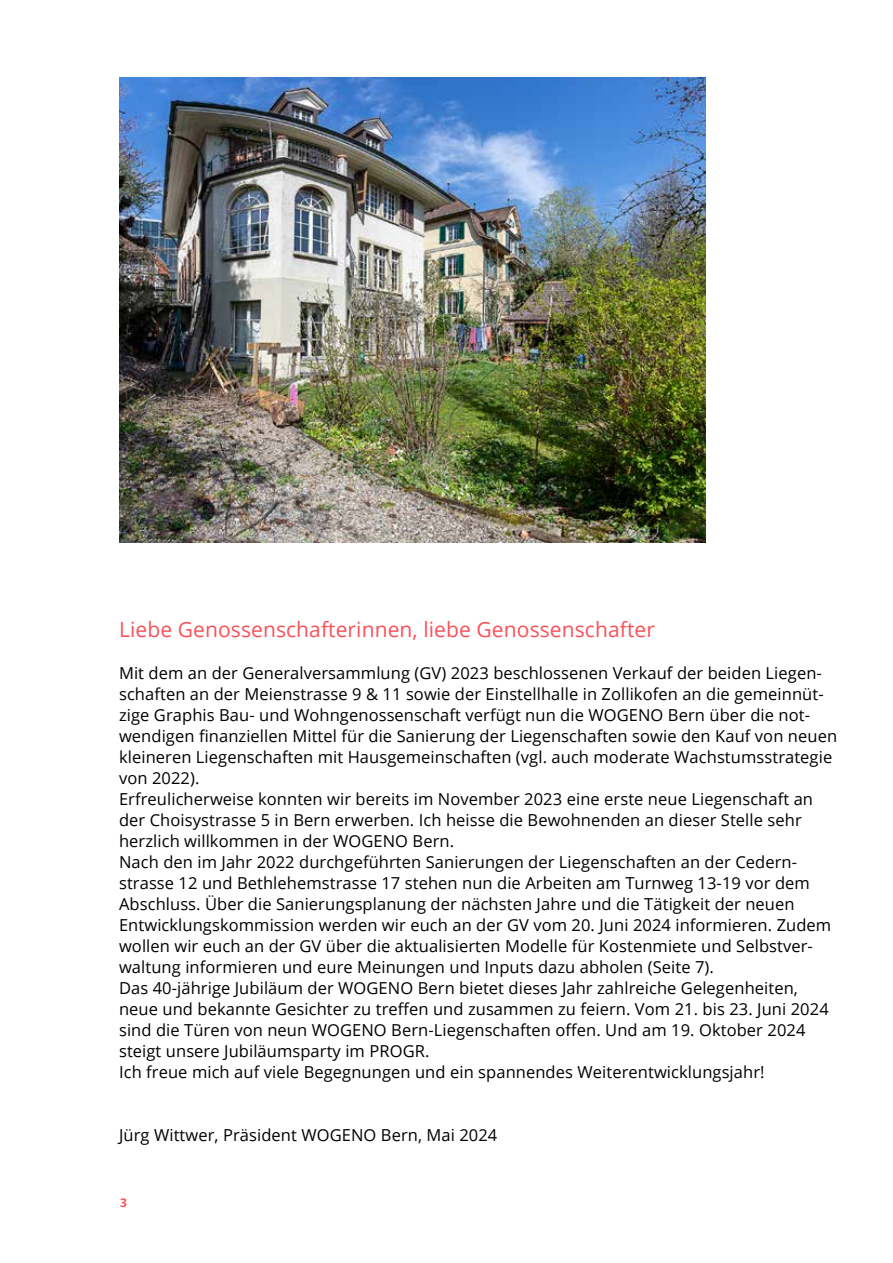
<style>
.page{position:relative;width:893px;height:1263px;background:#fff}
.page>*{position:absolute;margin:0;border:0;box-sizing:border-box;transform-origin:0 0}
.t1{font:21px "Open Sans";letter-spacing:.005em;color:#fb5058}
.t2{font:16.5px/21px "Open Sans";letter-spacing:.005em;color:#000}
.t3{font:700 12px "Open Sans";color:#fb5058}
</style>
<div class="page">
<img style="left:119px;top:78px;width:586px;height:464px">
<p class="t1" style="left:119px;top:615px;width:537px">Liebe Genossenschafterinnen, liebe Genossenschafter</p>
<p class="t2" style="left:119px;top:662px;width:720px">Mit dem an der Generalversammlung (GV) 2023 beschlossenen Verkauf der beiden Liegen&shy;schaften an der Meienstrasse 9 &amp; 11 sowie der Einstellhalle in Zollikofen an die gemeinnüt&shy;zige Graphis Bau- und Wohngenossenschaft verfügt nun die WOGENO Bern über die not&shy;wendigen finanziellen Mittel für die Sanierung der Liegenschaften sowie den Kauf von neuen kleineren Liegenschaften mit Hausgemeinschaften (vgl. auch moderate Wachstumsstrategie von 2022).<br>Erfreulicherweise konnten wir bereits im November 2023 eine erste neue Liegenschaft an der Choisystrasse 5 in Bern erwerben. Ich heisse die Bewohnenden an dieser Stelle sehr herzlich willkommen in der WOGENO Bern.<br>Nach den im Jahr 2022 durchgeführten Sanierungen der Liegenschaften an der Cedern&shy;strasse 12 und Bethlehemstrasse 17 stehen nun die Arbeiten am Turnweg 13-19 vor dem Abschluss. Über die Sanierungsplanung der nächsten Jahre und die Tätigkeit der neuen Entwicklungskommission werden wir euch an der GV vom 20. Juni 2024 informieren. Zudem wollen wir euch an der GV über die aktualisierten Modelle für Kostenmiete und Selbstver&shy;waltung informieren und eure Meinungen und Inputs dazu abholen (Seite 7).<br>Das 40-jährige Jubiläum der WOGENO Bern bietet dieses Jahr zahlreiche Gelegenheiten, neue und bekannte Gesichter zu treffen und zusammen zu feiern. Vom 21. bis 23. Juni 2024 sind die Türen von neun WOGENO Bern-Liegenschaften offen. Und am 19. Oktober 2024 steigt unsere Jubiläumsparty im PROGR.<br>Ich freue mich auf viele Begegnungen und ein spannendes Weiterentwicklungsjahr!</p>
<p class="t2" style="left:119px;top:1124px;width:380px">Jürg Wittwer, Präsident WOGENO Bern, Mai 2024</p>
<p class="t3" style="left:120px;top:1194px;width:8px">3</p>
</div>
